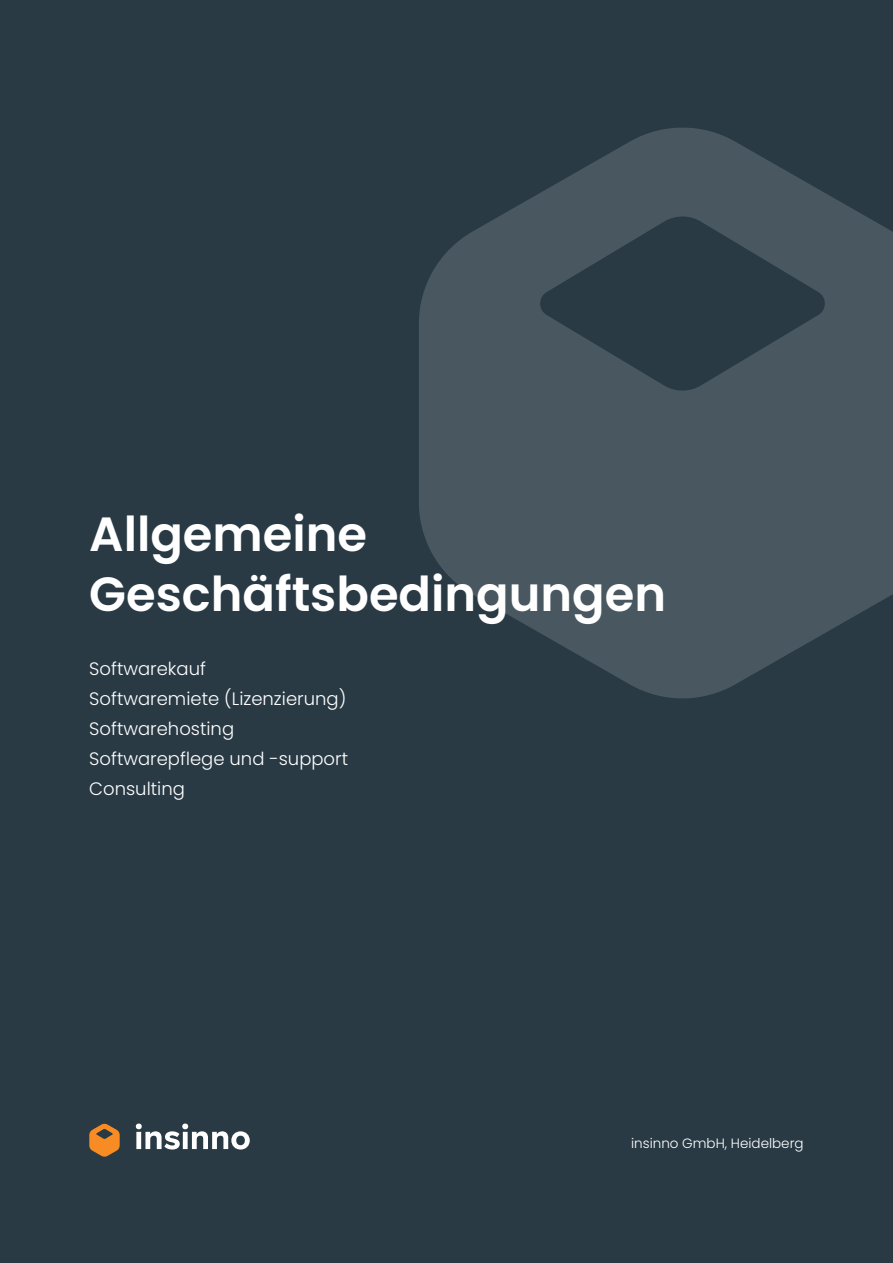
<style>
.page{position:relative;width:893px;height:1263px;background:#293a45}
.page>*{position:absolute;margin:0;border:0;box-sizing:border-box;transform-origin:0 0}
.t1{font:600 48px/60px "Poppins";color:#fff}
.t2{font:300 18px/30px "Poppins";color:#fff}
.t3{font:300 13.5px "Poppins";color:#fff}
</style>
<div class="page">
<svg style="left:419px;top:127px;width:474px;height:572px;fill:#485760"></svg>
<svg style="left:136px;top:1123px;width:114px;height:26px"></svg>
<svg style="left:89px;top:1123px;width:31px;height:34px"></svg>
<h1 class="t1" style="left:89px;top:504px;width:578px">Allgemeine<br>Geschäftsbedingungen</h1>
<p class="t2" style="left:89px;top:654px;width:260px">Softwarekauf<br>Softwaremiete (Lizenzierung)<br>Softwarehosting<br>Softwarepflege und -support<br>Consulting</p>
<p class="t3" style="left:631px;top:1135px;width:174px">insinno GmbH, Heidelberg</p>
</div>
